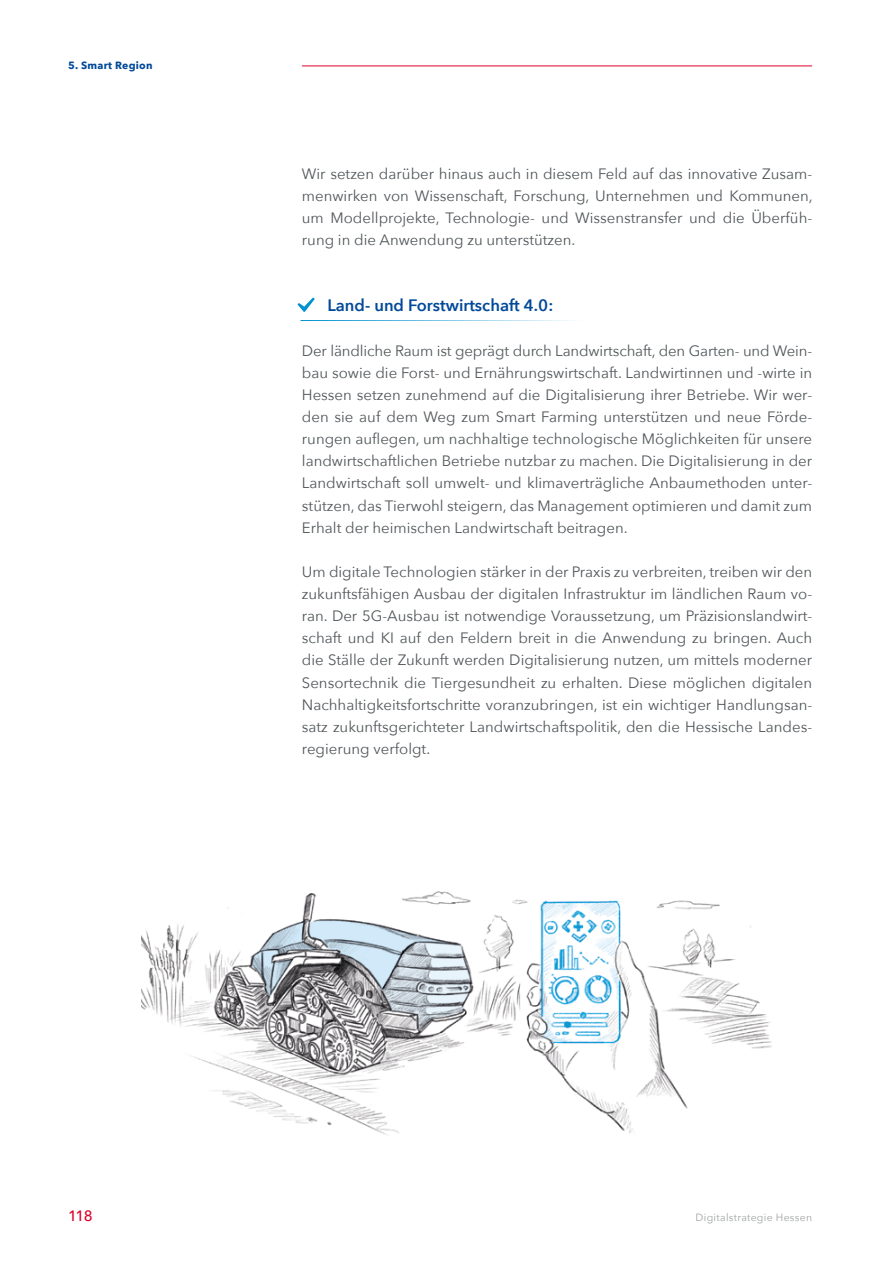
<style>
.page{position:relative;width:893px;height:1263px;background:#fff}
.page>*{position:absolute;margin:0;border:0;box-sizing:border-box;transform-origin:0 0}
.t1{font:600 16.5px "Avenir Next";color:#004999}
.t2{font:15px/22.2px "Avenir Next";color:#52575a;text-align:justify}
.t3{font:500 15px "Avenir Next";color:#dd0029}
.t4{font:10.5px "Avenir Next";letter-spacing:.025em;color:#a0a3a4}
.t5{font:700 10.5px "Avenir Next";letter-spacing:.025em;color:#004999}
</style>
<div class="page">
<hr style="left:302px;top:66px;width:510px;height:1px;background:#dd0029">
<hr style="left:301px;top:320px;width:361px;height:1px;background:#0091d1">
<svg style="left:298px;top:298px;width:17px;height:14px"></svg>
<img style="left:141px;top:891px;width:630px;height:244px">
<svg style="left:251px;top:919px;width:220px;height:110px"></svg>
<p class="t5" style="left:68px;top:56px;width:86px">5. Smart Region</p>
<p class="t2" style="left:302px;top:162px;width:512px">Wir setzen darüber hinaus auch in diesem Feld auf das innovative Zusam&shy;menwirken von Wissenschaft, Forschung, Unternehmen und Kommunen, um Modellprojekte, Technologie- und Wissenstransfer und die Überfüh&shy;rung in die Anwendung zu unterstützen.</p>
<h4 class="t1" style="left:327px;top:292px;width:227px">Land- und Forstwirtschaft 4.0:</h4>
<p class="t2" style="left:302px;top:339px;width:512px">Der ländliche Raum ist geprägt durch Landwirtschaft, den Garten- und Wein&shy;bau sowie die Forst- und Ernährungswirtschaft. Landwirtinnen und -wirte in Hessen setzen zunehmend auf die Digitalisierung ihrer Betriebe. Wir wer&shy;den sie auf dem Weg zum Smart Farming unterstützen und neue Förde&shy;rungen auflegen, um nachhaltige technologische Möglichkeiten für unsere landwirtschaftlichen Betriebe nutzbar zu machen. Die Digitalisierung in der Landwirtschaft soll umwelt- und klimaverträgliche Anbaumethoden unter&shy;stützen, das Tierwohl steigern, das Management optimieren und damit zum Erhalt der heimischen Landwirtschaft beitragen.</p>
<p class="t2" style="left:302px;top:560px;width:512px">Um digitale Technologien stärker in der Praxis zu verbreiten, treiben wir den zukunftsfähigen Ausbau der digitalen Infrastruktur im ländlichen Raum vo&shy;ran. Der 5G-Ausbau ist notwendige Voraussetzung, um Präzisionslandwirt&shy;schaft und KI auf den Feldern breit in die Anwendung zu bringen. Auch die Ställe der Zukunft werden Digitalisierung nutzen, um mittels moderner Sensortechnik die Tiergesundheit zu erhalten. Diese möglichen digitalen Nachhaltigkeitsfortschritte voranzubringen, ist ein wichtiger Handlungsan&shy;satz zukunftsgerichteter Landwirtschaftspolitik, den die Hessische Landes&shy;regierung verfolgt.</p>
<p class="t3" style="left:68px;top:1203px;width:26px">118</p>
<p class="t4" style="left:696px;top:1208px;width:118px">Digitalstrategie Hessen</p>
</div>
